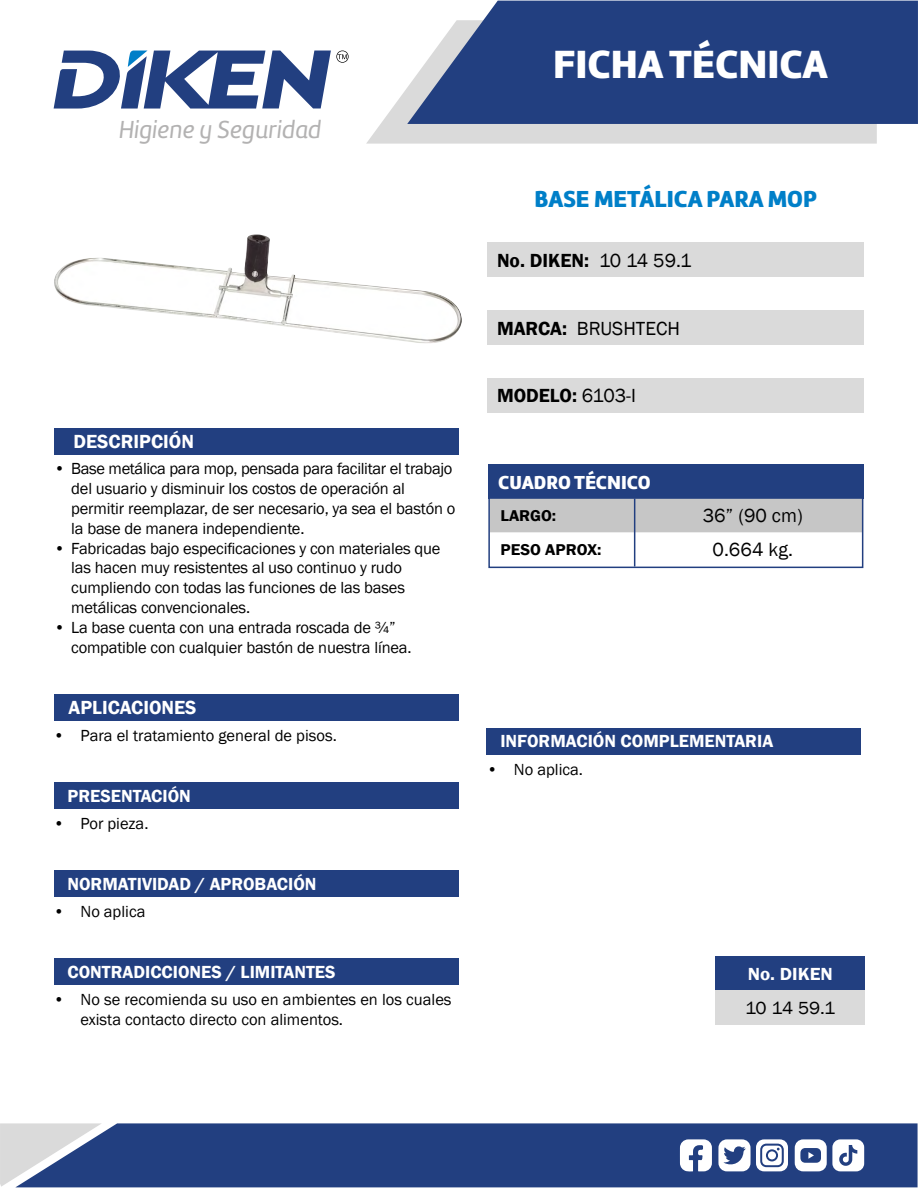
<style>
.page{position:relative;width:918px;height:1188px;background:#fff}
.page>*{position:absolute;margin:0;border:0;box-sizing:border-box;transform-origin:0 0}
.t1{font:40.8px "Amelia Basic Black";color:#fff}
.t2{font:25.5px "Amelia Basic Italic";color:#b3b2b2}
.t3{font:24px "Amelia Basic Black";color:#007fc8}
.t4{font:19.5px "Franklin Gothic";color:#000}
.t5{font:600 19.5px "Franklin Gothic";color:#000}
.t6{font:600 19.5px "Franklin Gothic";color:#fff}
.t7{font:19.5px "Amelia Basic Black";color:#fff}
.t8{font:600 18px "Franklin Gothic";color:#fff}
.t9{font:600 18px "Franklin Gothic";color:#fff;scale:1.06 1}
.t10{font:18px "Franklin Gothic";color:#000;scale:1.06 1}
.t11{font:16.5px/19.8px "Franklin Gothic";letter-spacing:-.01em;color:#000}
.t12{font:600 16.05px "Franklin Gothic";color:#000;scale:1.05 1}
.s1{font-weight:400}
.s2{font-weight:600}
</style>
<div class="page">
<svg style="left:366px;top:88px;width:511px;height:56px;background:#dedede"></svg>
<svg style="left:407px;top:1px;width:511px;height:123px;background:#344e8a"></svg>
<div style="left:102px;top:1123px;width:816px;height:64px;background:#223f80"></div>
<svg style="left:0;top:1123px;width:102px;height:64px;background:#9da8bf"></svg>
<svg style="left:680px;top:1139px;width:32px;height:33px"></svg>
<svg style="left:718px;top:1139px;width:70px;height:32px"></svg>
<div style="left:768px;top:1151px;width:8px;height:8px;background:#fff;border-radius:50%"></div>
<svg style="left:795px;top:1139px;width:69px;height:32px"></svg>
<svg style="left:54px;top:50px;width:295px;height:59px"></svg>
<div style="left:488px;top:465px;width:375px;height:34px;background:#223f80"></div>
<div style="left:487px;top:243px;width:376px;height:34px;background:#dadada"></div>
<div style="left:487px;top:311px;width:376px;height:34px;background:#dadada"></div>
<div style="left:487px;top:378px;width:376px;height:34px;background:#dadada"></div>
<svg style="left:491px;top:500px;width:369px;height:65px"></svg>
<div style="left:488px;top:497px;width:375px;height:71px;border:2px solid #223f80"></div>
<hr style="left:634px;top:498px;width:1px;height:69px;background:#223f80">
<div style="left:54px;top:694px;width:405px;height:27px;background:#223f80"></div>
<div style="left:54px;top:782px;width:405px;height:27px;background:#223f80"></div>
<div style="left:716px;top:957px;width:149px;height:34px;background:#223f80"></div>
<div style="left:716px;top:991px;width:149px;height:34px;background:#dadada"></div>
<img style="left:54px;top:234px;width:408px;height:109px">
<div style="left:487px;top:728px;width:374px;height:26px;background:#223f80"></div>
<div style="left:54px;top:428px;width:405px;height:26px;background:#223f80"></div>
<div style="left:54px;top:870px;width:405px;height:27px;background:#223f80"></div>
<div style="left:54px;top:958px;width:405px;height:27px;background:#223f80"></div>
<h2 class="t2" style="left:119px;top:115px;width:204px">Higiene y Seguridad</h2>
<p class="t6" style="left:74px;top:429px;width:122px">DESCRIPCIÓN</p>
<p class="t11" style="left:71px;top:459px;width:386px;text-indent:-17px">• Base metálica para mop, pensada para facilitar el trabajo del usuario y disminuir los costos de operación al permitir reemplazar, de ser necesario, ya sea el bastón o la base de manera independiente.</p>
<p class="t11" style="left:71px;top:539px;width:371px;text-indent:-17px">• Fabricadas bajo especificaciones y con materiales que las hacen muy resistentes al uso continuo y rudo cumpliendo con todas las funciones de las bases metálicas convencionales.</p>
<p class="t11" style="left:71px;top:618px;width:342px;text-indent:-17px">• La base cuenta con una entrada roscada de ¾” compatible con cualquier bastón de nuestra línea.</p>
<p class="t6" style="left:69px;top:696px;width:129px">APLICACIONES</p>
<p class="t11" style="left:54px;top:726px;width:285px">• Para el tratamiento general de pisos.</p>
<p class="t8" style="left:68px;top:785px;width:125px">PRESENTACIÓN</p>
<p class="t11" style="left:54px;top:814px;width:96px">• Por pieza.</p>
<p class="t8" style="left:68px;top:873px;width:251px">NORMATIVIDAD / APROBACIÓN</p>
<p class="t11" style="left:54px;top:902px;width:93px">• No aplica</p>
<p class="t8" style="left:68px;top:961px;width:270px">CONTRADICCIONES / LIMITANTES</p>
<p class="t11" style="left:81px;top:990px;width:373px;text-indent:-27px">• No se recomienda su uso en ambientes en los cuales exista contacto directo con alimentos.</p>
<h1 class="t1" style="left:553px;top:40px;width:276px">FICHA TÉCNICA</h1>
<h3 class="t3" style="left:534px;top:184px;width:284px">BASE METÁLICA PARA MOP</h3>
<p class="t5" style="left:497px;top:248px;width:196px">No. DIKEN: <span class="s1">10 14 59.1</span></p>
<p class="t4" style="left:497px;top:316px;width:184px"><span class="s2">MARCA:</span> BRUSHTECH</p>
<p class="t5" style="left:497px;top:384px;width:141px">MODELO: <span class="s1">6103-I</span></p>
<p class="t7" style="left:498px;top:471px;width:154px">CUADRO TÉCNICO</p>
<p class="t12" style="left:501px;top:506px;width:55px">LARGO:</p>
<p class="t4" style="left:703px;top:504px;width:102px">36” (90 cm)</p>
<p class="t12" style="left:501px;top:540px;width:98px">PESO APROX:</p>
<p class="t4" style="left:713px;top:538px;width:82px">0.664 kg.</p>
<p class="t8" style="left:500px;top:730px;width:274px">INFORMACIÓN COMPLEMENTARIA</p>
<p class="t11" style="left:487px;top:759px;width:98px">• No aplica.</p>
<p class="t9" style="left:748px;top:963px;width:82px">No. DIKEN</p>
<p class="t10" style="left:745px;top:997px;width:87px">10 14 59.1</p>
</div>
